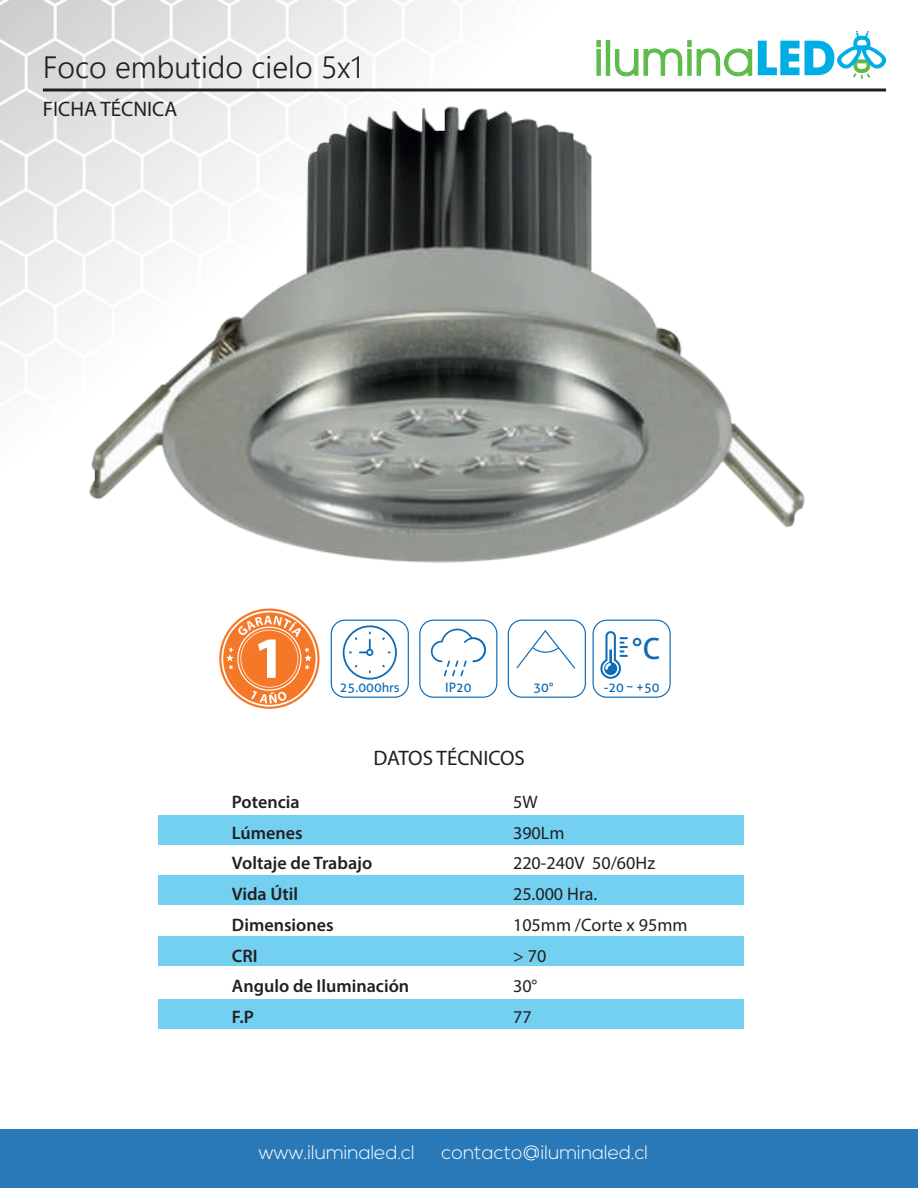
<style>
.page{position:relative;width:918px;height:1188px;background:#fff}
.page>*{position:absolute;margin:0;border:0;box-sizing:border-box;transform-origin:0 0}
.t1{font:300 30.75px "Segoe UI";color:#231f20}
.t2{font:29.25px "Aller";color:#0f6bb5}
.t3{font:21px "Myriad Pro";color:#231f20}
.t4{font:300 19.5px "Nexa";color:#fff}
.t5{font:600 18.15px/30.8px "Myriad Pro";color:#231f20}
.t6{font:18.15px/30.8px "Myriad Pro";color:#231f20}
.t7{font:12.9px "Aller";color:#0f6bb5}
</style>
<div class="page">
<img style="left:0;top:1px;width:697px;height:875px">
<svg style="left:596px;top:49px;width:5px;height:27px"></svg>
<svg style="left:596px;top:40px;width:5px;height:7px"></svg>
<hr style="left:606px;top:40px;width:4px;height:36px;background:#5fbb4c">
<svg style="left:614px;top:31px;width:272px;height:48px"></svg>
<svg style="left:43px;top:88px;width:843px;height:4px;background:#575455"></svg>
<div style="left:0;top:1130px;width:918px;height:58px;background:#2979b9"></div>
<div style="left:158px;top:816px;width:585px;height:29px;background:#73d0f1"></div>
<div style="left:158px;top:876px;width:585px;height:29px;background:#73d0f1"></div>
<div style="left:158px;top:937px;width:585px;height:29px;background:#73d0f1"></div>
<div style="left:158px;top:999px;width:585px;height:30px;background:#73d0f1"></div>
<div style="left:331px;top:620px;width:77px;height:77px;background:#fff;border-radius:14px"></div>
<div style="left:331px;top:620px;width:78px;height:78px;border:1px solid #0f6bb5;border-radius:14px"></div>
<svg style="left:343px;top:625px;width:54px;height:55px"></svg>
<div style="left:420px;top:620px;width:77px;height:77px;background:#fff;border-radius:14px"></div>
<div style="left:419px;top:620px;width:78px;height:78px;border:1px solid #0f6bb5;border-radius:14px"></div>
<svg style="left:431px;top:629px;width:55px;height:47px"></svg>
<div style="left:593px;top:620px;width:77px;height:77px;background:#fff;border-radius:14px"></div>
<div style="left:593px;top:620px;width:78px;height:78px;border:1px solid #0f6bb5;border-radius:14px"></div>
<svg style="left:600px;top:631px;width:28px;height:48px"></svg>
<div style="left:508px;top:620px;width:77px;height:77px;background:#fff;border-radius:14px"></div>
<div style="left:508px;top:620px;width:78px;height:78px;border:1px solid #0f6bb5;border-radius:14px"></div>
<svg style="left:516px;top:630px;width:60px;height:39px"></svg>
<img style="left:69px;top:90px;width:750px;height:505px">
<svg style="left:219px;top:609px;width:101px;height:100px"></svg>
<svg style="left:221px;top:611px;width:96px;height:96px"></svg>
<svg style="left:223px;top:612px;width:93px;height:93px"></svg>
<svg style="left:226px;top:616px;width:86px;height:88px"></svg>
<h1 class="t1" style="left:43px;top:38px;width:321px">Foco embutido cielo 5x1</h1>
<p class="t3" style="left:43px;top:97px;width:136px">FICHA TÉCNICA</p>
<h2 class="t2" style="left:632px;top:631px;width:30px">°C</h2>
<p class="t7" style="left:340px;top:680px;width:62px">25.000hrs</p>
<p class="t7" style="left:445px;top:680px;width:28px">IP20</p>
<p class="t7" style="left:604px;top:680px;width:57px">-20 ~ +50</p>
<p class="t7" style="left:533px;top:680px;width:22px">30°</p>
<p class="t3" style="left:373px;top:745px;width:153px">DATOS TÉCNICOS</p>
<p class="t5" style="left:232px;top:786px;width:179px">Potencia<br>Lúmenes<br>Voltaje de Trabajo<br>Vida Útil<br>Dimensiones<br>CRI<br>Angulo de Iluminación<br>F.P</p>
<p class="t6" style="left:513px;top:786px;width:176px">5W<br>390Lm<br>220-240V 50/60Hz<br>25.000 Hra.<br>105mm /Corte x 95mm &gt; 70<br>30°<br>77</p>
<p class="t4" style="left:259px;top:1141px;width:157px">www.iluminaled.cl</p>
<p class="t4" style="left:442px;top:1141px;width:208px">contacto@iluminaled.cl</p>
</div>
